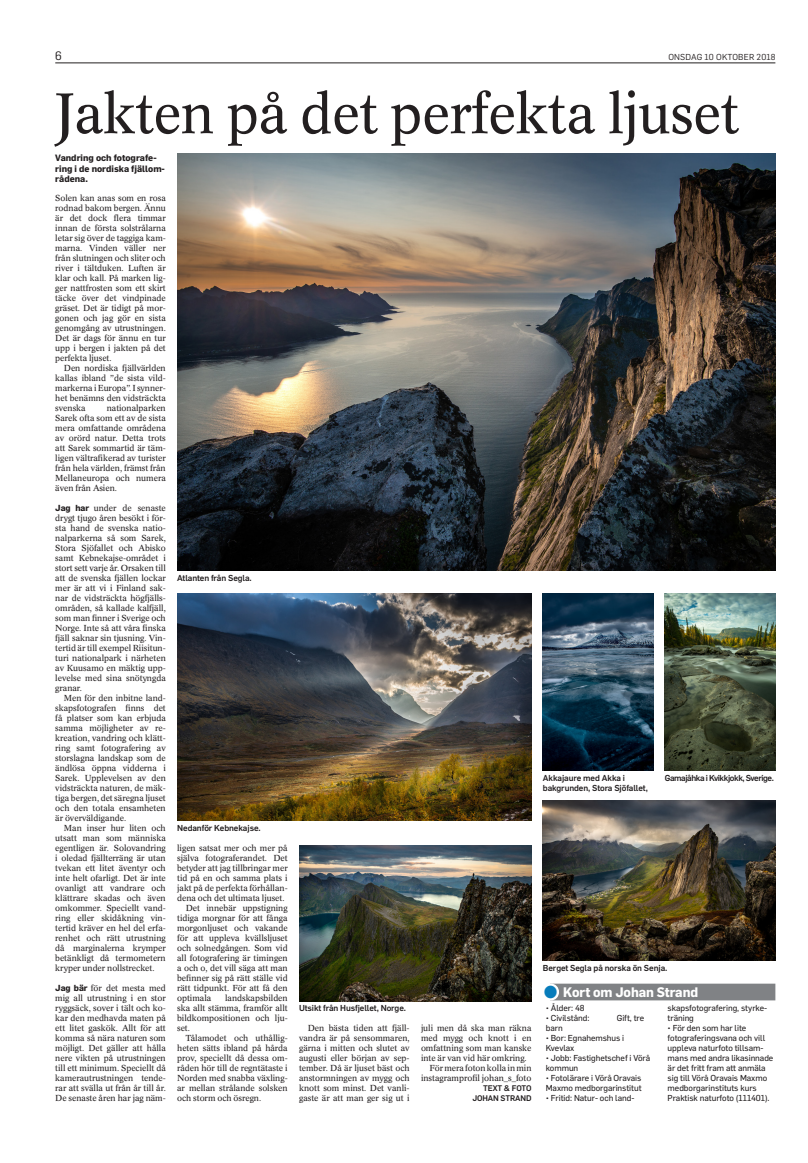
<style>
.page{position:relative;width:808px;height:1163px;background:#fff}
.page>*{position:absolute;margin:0;border:0;box-sizing:border-box;transform-origin:0 0}
.t1{font:56px "Concorde BEVBLOT";letter-spacing:-.01em;color:#231f20}
.t2{font:700 13.5px "Flama";letter-spacing:-.005em;color:#fff;scale:.96 1}
.t3{font:12px "Flama";color:#231f20}
.t4{font:700 9px/10.5px "Flama";color:#231f20}
.t5{font:8.6px/10px "Concorde BEVBLOT";letter-spacing:-.005em;color:#231f20;text-align:justify}
.t6{font:8.5px/10px "Flama Basic";letter-spacing:-.005em;color:#231f20}
.t7{font:500 8.5px "Flama";letter-spacing:-.01em;color:#231f20}
.t8{font:500 8.5px "Flama";letter-spacing:-.05em;color:#231f20}
.t9{font:8.5px "Flama";letter-spacing:.02em;color:#231f20}
.t10{font:500 8px/10px "Flama";letter-spacing:-.01em;color:#231f20;text-align:right}
.s1{font-family:"Flama";font-weight:700}
.s2{font-family:"Flama"}
</style>
<div class="page">
<hr style="left:55px;top:63px;width:720px;height:1px;background:#231f20">
<img style="left:543px;top:593px;width:110px;height:177px">
<div style="left:550px;top:983px;width:225px;height:17px;background:#808285"></div>
<img style="left:177px;top:153px;width:598px;height:417px">
<img style="left:543px;top:800px;width:232px;height:160px">
<img style="left:665px;top:593px;width:110px;height:177px">
<img style="left:177px;top:593px;width:354px;height:227px">
<img style="left:299px;top:845px;width:232px;height:156px">
<svg style="left:550px;top:983px;width:12px;height:18px"></svg>
<h3 class="t3" style="left:55px;top:47px;width:8px">6</h3>
<p class="t9" style="left:668px;top:50px;width:108px">ONSDAG 10 OKTOBER 2018</p>
<h1 class="t1" style="left:55px;top:82px;width:685px">Jakten på det perfekta ljuset</h1>
<p class="t4" style="left:55px;top:152px;width:111px">Vandring och fotografe&shy;ring i de nordiska fjällom&shy;rådena.</p>
<p class="t5" style="left:55px;top:193px;width:112px">Solen kan anas som en rosa rodnad bakom bergen. Ännu är det dock flera timmar innan de första solstrålarna letar sig över de taggiga kam&shy;marna. Vinden väller ner från slutningen och sliter och river i tältduken. Luften är klar och kall. På marken lig&shy;ger nattfrosten som ett skirt täcke över det vindpinade gräset. Det är tidigt på mor&shy;gonen och jag gör en sista genomgång av utrustningen.<br>Det är dags för ännu en tur upp i bergen i jakten på det perfekta ljuset.</p>
<p class="t5" style="left:55px;top:363px;width:112px;text-indent:9px">Den nordiska fjällvärlden kallas ibland ”de sista vild&shy;markerna i Europa”. I synner&shy;het benämns den vidsträckta svenska</p>
<p class="t5" style="left:55px;top:403px;width:112px;text-indent:51px">nationalparken Sarek ofta som ett av de sista mera omfattande områdena av orörd natur. Detta trots att Sarek sommartid är täm&shy;ligen vältrafikerad av turister från hela världen, främst från Mellaneuropa och numera även från Asien.</p>
<p class="t5" style="left:55px;top:503px;width:112px"><span class="s1">Jag har</span> under de senaste drygt tjugo åren besökt i för&shy;sta hand de svenska natio&shy;nalparkerna så som Sarek, Stora Sjöfallet och Abisko samt Kebnekajse-området i stort sett varje år. Orsaken till att de svenska fjällen lockar mer är att vi i Finland sak&shy;nar de vidsträckta högfjälls&shy;områden, så kallade kalfjäll, som man finner i Sverige och Norge. Inte så att våra finska fjäll saknar sin tjusning. Vin&shy;tertid är till exempel Riisitun&shy;turi nationalpark i närheten av Kuusamo en mäktig upp&shy;levelse med sina snötyngda granar.</p>
<p class="t5" style="left:55px;top:693px;width:112px;text-indent:9px">Men för den inbitne land&shy;skapsfotografen finns det få platser som kan erbjuda samma möjligheter av re&shy;kreation, vandring och klätt&shy;ring samt fotografering av storslagna landskap som de ändlösa öppna vidderna i Sarek. Upplevelsen av den vidsträckta naturen, de mäk&shy;tiga bergen, det säregna ljuset och den totala ensamheten är överväldigande.</p>
<p class="t5" style="left:55px;top:823px;width:112px;text-indent:9px">Man inser hur liten och utsatt man som människa egentligen är. Solovandring i oledad fjällterräng är utan tvekan ett litet äventyr och inte helt ofarligt. Det är inte ovanligt att vandrare och klättrare skadas och även omkommer. Speciellt vand&shy;ring eller skidåkning vin&shy;tertid kräver en hel del erfa&shy;renhet och rätt utrustning då marginalerna krymper betänkligt då termometern kryper under nollstrecket.</p>
<p class="t5" style="left:55px;top:983px;width:112px"><span class="s1">Jag bär</span> för det mesta med mig all utrustning i en stor ryggsäck, sover i tält och ko&shy;kar den medhavda maten på ett litet gaskök. Allt för att komma så nära naturen som möjligt. Det gäller att hålla nere vikten på utrustningen till ett minimum. Speciellt då kamerautrustningen tende&shy;rar att svälla ut från år till år.<br>De senaste åren har jag näm-</p>
<p class="t7" style="left:177px;top:571px;width:76px">Atlanten från Segla.</p>
<p class="t7" style="left:177px;top:821px;width:85px">Nedanför Kebnekajse.</p>
<p class="t5" style="left:177px;top:843px;width:112px">ligen satsat mer och mer på</p>
<p class="t5" style="left:177px;top:853px;width:112px">själva fotograferandet. Det</p>
<p class="t5" style="left:177px;top:863px;width:112px">betyder att jag tillbringar mer</p>
<p class="t5" style="left:177px;top:873px;width:112px">tid på en och samma plats i</p>
<p class="t5" style="left:177px;top:883px;width:112px">jakt på de perfekta förhållan-</p>
<p class="t5" style="left:177px;top:893px;width:109px">dena och det ultimata ljuset.</p>
<p class="t5" style="left:186px;top:903px;width:103px">Det innebär uppstigning</p>
<p class="t5" style="left:177px;top:913px;width:112px">tidiga morgnar för att fånga</p>
<p class="t5" style="left:177px;top:923px;width:112px">morgonljuset och vakande</p>
<p class="t5" style="left:177px;top:933px;width:112px">för att uppleva kvällsljuset</p>
<p class="t5" style="left:177px;top:943px;width:112px">och solnedgången. Som vid</p>
<p class="t5" style="left:177px;top:953px;width:112px">all fotografering är timingen</p>
<p class="t5" style="left:177px;top:963px;width:112px">a och o, det vill säga att man</p>
<p class="t5" style="left:177px;top:973px;width:112px">befinner sig på rätt ställe vid</p>
<p class="t5" style="left:177px;top:983px;width:112px">rätt tidpunkt. För att få den</p>
<p class="t5" style="left:177px;top:993px;width:36px">optimala</p>
<p class="t5" style="left:177px;top:993px;width:112px;text-indent:48px">landskapsbilden ska allt stämma, framför allt bildkompositionen och lju&shy;set.</p>
<p class="t5" style="left:177px;top:1033px;width:112px;text-indent:9px">Tålamodet och uthållig&shy;heten sätts ibland på hårda prov, speciellt då dessa om&shy;råden hör till de regntätaste i Norden med snabba växling&shy;ar mellan strålande solsken och storm och ösregn.</p>
<p class="t5" style="left:299px;top:1023px;width:112px;text-indent:9px">Den bästa tiden att fjäll&shy;vandra är på sensommaren, gärna i mitten och slutet av augusti eller början av sep&shy;tember. Då är ljuset bäst och anstormningen av mygg och knott som minst. Det vanli&shy;gaste är att man ger sig ut i</p>
<p class="t5" style="left:421px;top:1023px;width:112px">juli men då ska man räkna</p>
<p class="t7" style="left:299px;top:1001px;width:108px">Utsikt från Husfjellet, Norge.</p>
<p class="t5" style="left:421px;top:1033px;width:112px">med mygg och knott i en</p>
<p class="t5" style="left:421px;top:1043px;width:112px">omfattning som man kanske</p>
<p class="t5" style="left:421px;top:1053px;width:107px">inte är van vid här omkring.</p>
<p class="t5" style="left:430px;top:1063px;width:103px">För mera foton kolla in min</p>
<p class="t5" style="left:421px;top:1073px;width:112px">instagramprofil johan_s_foto</p>
<p class="t10" style="left:472px;top:1082px;width:61px">Text &amp; foto<br>Johan Strand</p>
<p class="t7" style="left:543px;top:771px;width:84px">Akkajaure med Akka i</p>
<p class="t8" style="left:665px;top:771px;width:111px">Gamajåhka i Kvikkjokk, Sverige.</p>
<p class="t7" style="left:543px;top:781px;width:107px">bakgrunden, Stora Sjöfallet,</p>
<p class="t7" style="left:543px;top:961px;width:126px">Berget Segla på norska ön Senja.</p>
<h2 class="t2" style="left:563px;top:981px;width:142px">Kort om Johan Strand</h2>
<p class="t6" style="left:546px;top:1002px;width:40px"><span class="s2">•</span> Ålder: 48</p>
<p class="t6" style="left:546px;top:1012px;width:45px"><span class="s2">•</span> Civilstånd:</p>
<p class="t6" style="left:617px;top:1012px;width:29px">Gift, tre</p>
<p class="t6" style="left:546px;top:1022px;width:18px">barn</p>
<p class="t6" style="left:546px;top:1032px;width:80px"><span class="s2">•</span> Bor: Egnahemshus i<br>Kvevlax</p>
<p class="t6" style="left:546px;top:1052px;width:106px"><span class="s2">•</span> Jobb: Fastighetschef i Vörå kommun</p>
<p class="t6" style="left:546px;top:1072px;width:97px"><span class="s2">•</span> Fotolärare i Vörå Oravais<br>Maxmo medborgarinstitut</p>
<p class="t6" style="left:546px;top:1092px;width:90px"><span class="s2">•</span> Fritid: Natur- och land-</p>
<p class="t6" style="left:668px;top:1002px;width:101px">skapsfotografering, styrke&shy;träning</p>
<p class="t6" style="left:668px;top:1022px;width:107px"><span class="s2">•</span> För den som har lite fotograferingsvana och vill uppleva naturfoto tillsam&shy;mans med andra likasinnade är det fritt fram att anmäla sig till Vörå Oravais Maxmo medborgarinstituts kurs<br>Praktisk naturfoto (111401).</p>
</div>
